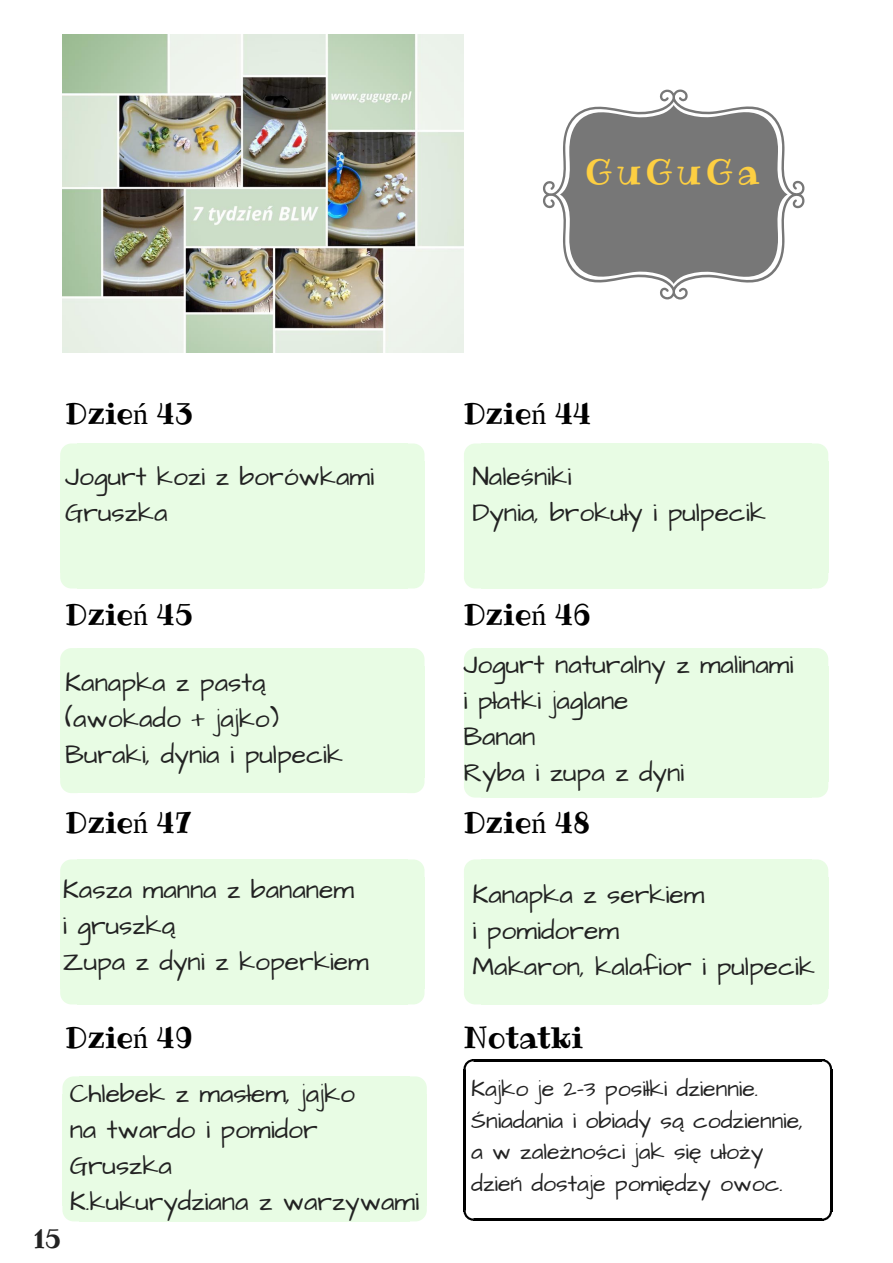
<style>
.page{position:relative;width:893px;height:1263px;background:#fff}
.page>*{position:absolute;margin:0;border:0;box-sizing:border-box;transform-origin:0 0}
.t1{font:34.65px "Ribeye";letter-spacing:.13em;color:#fdcf42}
.t2{font:29.7px "Ribeye";color:#000}
.t3{font:26.4px/36px "Architects Daughter";color:#222}
.t4{font:26.4px "Ribeye";color:#222}
.t5{font:23.1px/31.5px "Architects Daughter";color:#222}
.s1{font-family:"Liberation Serif"}
</style>
<div class="page">
<svg style="left:407px;top:443px;width:17px;height:18px"></svg>
<div style="left:407px;top:461px;width:17px;height:112px;background:#e8fce4"></div>
<div style="left:69px;top:456px;width:354px;height:122px;background:#e8fce4"></div>
<div style="left:77px;top:443px;width:330px;height:19px;background:#e8fce4"></div>
<svg style="left:60px;top:443px;width:17px;height:18px"></svg>
<div style="left:60px;top:461px;width:18px;height:112px;background:#e8fce4"></div>
<div style="left:77px;top:572px;width:330px;height:16px;background:#e8fce4"></div>
<svg style="left:60px;top:573px;width:17px;height:15px"></svg>
<svg style="left:407px;top:573px;width:17px;height:15px"></svg>
<svg style="left:811px;top:443px;width:17px;height:18px"></svg>
<div style="left:810px;top:461px;width:18px;height:112px;background:#e8fce4"></div>
<div style="left:473px;top:456px;width:353px;height:122px;background:#e8fce4"></div>
<div style="left:481px;top:443px;width:330px;height:19px;background:#e8fce4"></div>
<svg style="left:464px;top:443px;width:17px;height:18px"></svg>
<div style="left:464px;top:461px;width:17px;height:112px;background:#e8fce4"></div>
<div style="left:481px;top:572px;width:330px;height:16px;background:#e8fce4"></div>
<svg style="left:464px;top:573px;width:17px;height:15px"></svg>
<svg style="left:811px;top:573px;width:17px;height:15px"></svg>
<svg style="left:407px;top:648px;width:17px;height:18px"></svg>
<div style="left:407px;top:666px;width:17px;height:111px;background:#e8fce4"></div>
<div style="left:69px;top:661px;width:354px;height:121px;background:#e8fce4"></div>
<div style="left:77px;top:648px;width:330px;height:19px;background:#e8fce4"></div>
<svg style="left:60px;top:648px;width:17px;height:18px"></svg>
<div style="left:60px;top:666px;width:18px;height:111px;background:#e8fce4"></div>
<div style="left:77px;top:777px;width:330px;height:16px;background:#e8fce4"></div>
<svg style="left:60px;top:777px;width:17px;height:16px"></svg>
<svg style="left:407px;top:777px;width:17px;height:16px"></svg>
<svg style="left:811px;top:648px;width:17px;height:18px"></svg>
<div style="left:810px;top:666px;width:18px;height:116px;background:#e8fce4"></div>
<div style="left:473px;top:661px;width:353px;height:126px;background:#e8fce4"></div>
<div style="left:481px;top:648px;width:330px;height:19px;background:#e8fce4"></div>
<svg style="left:464px;top:648px;width:17px;height:18px"></svg>
<div style="left:464px;top:666px;width:17px;height:116px;background:#e8fce4"></div>
<div style="left:481px;top:781px;width:330px;height:17px;background:#e8fce4"></div>
<svg style="left:464px;top:782px;width:17px;height:16px"></svg>
<svg style="left:811px;top:782px;width:17px;height:16px"></svg>
<svg style="left:407px;top:859px;width:17px;height:18px"></svg>
<div style="left:407px;top:877px;width:17px;height:112px;background:#e8fce4"></div>
<div style="left:69px;top:872px;width:354px;height:122px;background:#e8fce4"></div>
<div style="left:77px;top:859px;width:330px;height:19px;background:#e8fce4"></div>
<svg style="left:60px;top:859px;width:17px;height:18px"></svg>
<div style="left:60px;top:877px;width:18px;height:112px;background:#e8fce4"></div>
<div style="left:77px;top:988px;width:330px;height:16px;background:#e8fce4"></div>
<svg style="left:60px;top:989px;width:17px;height:15px"></svg>
<svg style="left:407px;top:989px;width:17px;height:15px"></svg>
<svg style="left:811px;top:859px;width:17px;height:18px"></svg>
<div style="left:810px;top:877px;width:18px;height:112px;background:#e8fce4"></div>
<div style="left:473px;top:872px;width:353px;height:122px;background:#e8fce4"></div>
<div style="left:481px;top:859px;width:330px;height:19px;background:#e8fce4"></div>
<svg style="left:464px;top:859px;width:17px;height:18px"></svg>
<div style="left:464px;top:877px;width:17px;height:112px;background:#e8fce4"></div>
<div style="left:481px;top:988px;width:330px;height:16px;background:#e8fce4"></div>
<svg style="left:464px;top:989px;width:17px;height:15px"></svg>
<svg style="left:811px;top:989px;width:17px;height:15px"></svg>
<svg style="left:410px;top:1076px;width:17px;height:18px"></svg>
<div style="left:409px;top:1094px;width:18px;height:112px;background:#e8fce4"></div>
<div style="left:72px;top:1089px;width:353px;height:122px;background:#e8fce4"></div>
<div style="left:79px;top:1076px;width:331px;height:19px;background:#e8fce4"></div>
<svg style="left:62px;top:1076px;width:17px;height:18px"></svg>
<div style="left:62px;top:1094px;width:18px;height:112px;background:#e8fce4"></div>
<div style="left:79px;top:1205px;width:331px;height:16px;background:#e8fce4"></div>
<svg style="left:62px;top:1206px;width:17px;height:15px"></svg>
<svg style="left:410px;top:1206px;width:17px;height:15px"></svg>
<hr style="left:473px;top:1218px;width:350px;height:3px;background:#000">
<hr style="left:463px;top:1069px;width:2px;height:142px;background:#000">
<hr style="left:829px;top:1069px;width:3px;height:142px;background:#000">
<svg style="left:822px;top:1210px;width:10px;height:11px"></svg>
<svg style="left:463px;top:1210px;width:10px;height:11px"></svg>
<hr style="left:472px;top:1059px;width:352px;height:2px;background:#000">
<svg style="left:821px;top:1059px;width:11px;height:10px"></svg>
<svg style="left:463px;top:1059px;width:10px;height:10px"></svg>
<svg style="left:543px;top:89px;width:261px;height:211px"></svg>
<svg style="left:560px;top:105px;width:227px;height:179px;background:#8b8b8b"></svg>
<img style="left:63px;top:35px;width:400px;height:318px">
<h1 class="t1" style="left:585px;top:148px;width:175px">GuGuGa</h1>
<p class="t2" style="left:65px;top:393px;width:129px">Dzie<span class="s1">ń</span> 43</p>
<p class="t2" style="left:463px;top:393px;width:129px">Dzie<span class="s1">ń</span> 44</p>
<p class="t3" style="left:65px;top:459px;width:310px">Jogurt kozi z borówkami<br>Gruszka</p>
<p class="t3" style="left:472px;top:459px;width:295px">Naleśniki<br>Dynia, brokuły i pulpecik</p>
<p class="t2" style="left:65px;top:594px;width:129px">Dzie<span class="s1">ń</span> 45</p>
<p class="t2" style="left:463px;top:594px;width:129px">Dzie<span class="s1">ń</span> 46</p>
<p class="t3" style="left:65px;top:666px;width:279px">Kanapka z pastą (awokado + jajko)<br>Buraki, dynia i pulpecik</p>
<p class="t3" style="left:463px;top:648px;width:331px">Jogurt naturalny z malinami i płatki jaglane<br>Banan<br>Ryba i zupa z dyni</p>
<p class="t2" style="left:65px;top:802px;width:127px">Dzie<span class="s1">ń</span> 47</p>
<p class="t2" style="left:463px;top:802px;width:128px">Dzie<span class="s1">ń</span> 48</p>
<p class="t3" style="left:63px;top:872px;width:307px">Kasza manna z bananem<br>i gruszką<br>Zupa z dyni z koperkiem</p>
<p class="t3" style="left:472px;top:877px;width:344px">Kanapka z serkiem<br>i pomidorem<br>Makaron, kalafior i pulpecik</p>
<p class="t2" style="left:65px;top:1017px;width:129px">Dzie<span class="s1">ń</span> 49</p>
<p class="t2" style="left:463px;top:1017px;width:121px">Notatki</p>
<p class="t4" style="left:34px;top:1220px;width:29px">15</p>
<p class="t3" style="left:70px;top:1076px;width:351px">Chlebek z masłem, jajko<br>na twardo i pomidor<br>Gruszka<br>K.kukurydziana z warzywami</p>
<p class="t5" style="left:471px;top:1073px;width:333px">Kajko je 2-3 posiłki dziennie.<br>Śniadania i obiady są codziennie, a w zależności jak się ułoży dzień dostaje pomiędzy owoc.</p>
</div>
